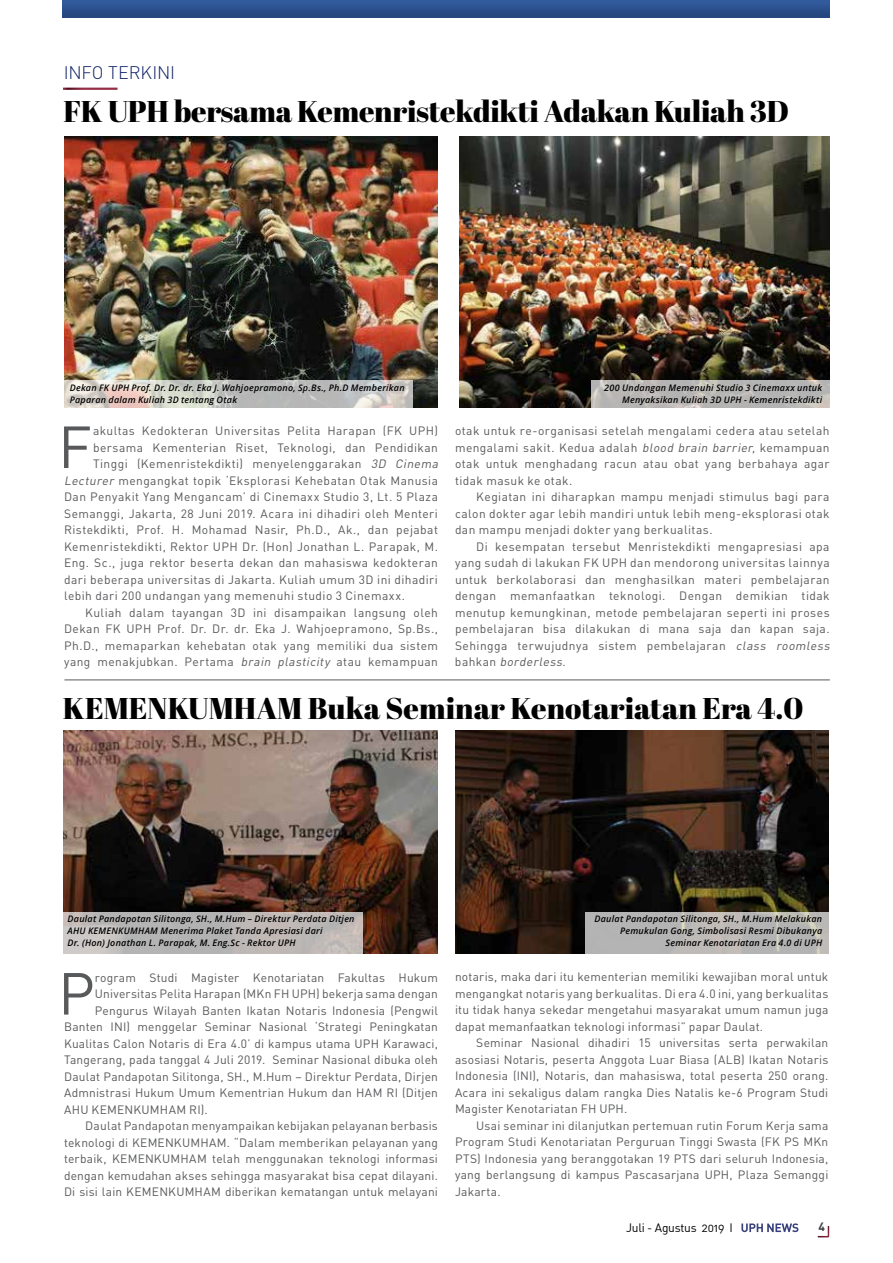
<style>
.page{position:relative;width:893px;height:1263px;background:#fff}
.page>*{position:absolute;margin:0;border:0;box-sizing:border-box;transform-origin:0 0}
.t1{font:58.35px "DIN";color:#58595b}
.t2{font:30px "Abril Fatface";letter-spacing:-.01em;color:#000}
.t3{font:300 18px "DIN";letter-spacing:-.005em;color:#112369}
.t4{font:12px/16.5px "DIN";letter-spacing:.035em;color:#58595b;text-align:justify}
.t5{font:12px "DIN";letter-spacing:.015em;color:#58595b}
.t6{font:12px "DIN Regular Alternate";letter-spacing:-.02em;color:#000}
.t7{font:700 12px "DIN";color:#414042}
.t8{font:italic 600 9px/12px "Open Sans";letter-spacing:.025em;color:#000;text-align:right}
.s1{font-style:italic}
</style>
<div class="page">
<svg style="left:63px;top:0;width:766px;height:17px;background:#2c508e"></svg>
<svg style="left:741px;top:1223px;width:57px;height:9px"></svg>
<svg style="left:817px;top:1225px;width:13px;height:13px"></svg>
<hr style="left:64px;top:680px;width:766px;height:1px;background:#58595b">
<img style="left:64px;top:137px;width:374px;height:270px">
<img style="left:64px;top:730px;width:374px;height:223px">
<img style="left:455px;top:730px;width:373px;height:223px">
<svg style="left:585px;top:912px;width:244px;height:42px;background:#b8b6b4"></svg>
<img style="left:459px;top:137px;width:370px;height:270px">
<svg style="left:591px;top:380px;width:239px;height:28px;background:#b9b8b6"></svg>
<svg style="left:64px;top:380px;width:349px;height:28px;background:#ccc9c4"></svg>
<svg style="left:63px;top:912px;width:300px;height:41px;background:#bcb8b6"></svg>
<h3 class="t3" style="left:64px;top:62px;width:113px">INFO TERKINI</h3>
<h2 class="t2" style="left:63px;top:90px;width:727px">FK UPH bersama Kemenristekdikti Adakan Kuliah 3D</h2>
<p class="t8" style="left:70px;top:381px;width:336px;text-align:left">Dekan FK UPH Prof. Dr. Dr. dr. Eka J. Wahjoepramono, Sp.Bs., Ph.D Memberikan<br>Paparan dalam Kuliah 3D tentang Otak</p>
<h1 class="t1" style="left:58px;top:410px;width:35px">F</h1>
<p class="t4" style="left:93px;top:422px;width:346px">akultas Kedokteran Universitas Pelita Harapan (FK UPH)</p>
<p class="t4" style="left:93px;top:439px;width:346px">bersama Kementerian Riset, Teknologi, dan Pendidikan</p>
<p class="t4" style="left:93px;top:455px;width:349px">Tinggi (Kemenristekdikti) menyelenggarakan <span class="s1">3D Cinema</span></p>
<p class="t4" style="left:64px;top:472px;width:375px"><span class="s1">Lecturer</span> mengangkat topik ‘Eksplorasi Kehebatan Otak Manusia</p>
<p class="t4" style="left:64px;top:488px;width:375px">Dan Penyakit Yang Mengancam’ di Cinemaxx Studio 3, Lt. 5 Plaza</p>
<p class="t4" style="left:64px;top:505px;width:375px">Semanggi, Jakarta, 28 Juni 2019. Acara ini dihadiri oleh Menteri</p>
<p class="t4" style="left:64px;top:521px;width:375px">Ristekdikti, Prof. H. Mohamad Nasir, Ph.D., Ak., dan pejabat</p>
<p class="t4" style="left:64px;top:538px;width:375px">Kemenristekdikti, Rektor UPH Dr. (Hon) Jonathan L. Parapak, M.</p>
<p class="t4" style="left:64px;top:554px;width:375px">Eng. Sc., juga rektor beserta dekan dan mahasiswa kedokteran</p>
<p class="t4" style="left:64px;top:571px;width:375px">dari beberapa universitas di Jakarta. Kuliah umum 3D ini dihadiri</p>
<p class="t4" style="left:64px;top:587px;width:342px">lebih dari 200 undangan yang memenuhi studio 3 Cinemaxx.</p>
<p class="t4" style="left:85px;top:604px;width:354px">Kuliah dalam tayangan 3D ini disampaikan langsung oleh</p>
<p class="t4" style="left:64px;top:620px;width:375px">Dekan FK UPH Prof. Dr. Dr. dr. Eka J. Wahjoepramono, Sp.Bs.,</p>
<p class="t4" style="left:64px;top:637px;width:375px">Ph.D., memaparkan kehebatan otak yang memiliki dua sistem</p>
<p class="t4" style="left:64px;top:653px;width:375px">yang menakjubkan. Pertama <span class="s1">brain plasticity</span> atau kemampuan</p>
<p class="t8" style="left:604px;top:381px;width:219px">200 Undangan Memenuhi Studio 3 Cinemaxx untuk<br>Menyaksikan Kuliah 3D UPH - Kemenristekdikti</p>
<p class="t4" style="left:455px;top:422px;width:376px">otak untuk re-organisasi setelah mengalami cedera atau setelah mengalami sakit. Kedua adalah <span class="s1">blood brain barrier,</span> kemampuan otak untuk menghadang racun atau obat yang berbahaya agar tidak masuk ke otak.</p>
<p class="t4" style="left:455px;top:488px;width:376px;text-indent:21px">Kegiatan ini diharapkan mampu menjadi stimulus bagi para calon dokter agar lebih mandiri untuk lebih meng-eksplorasi otak dan mampu menjadi dokter yang berkualitas.</p>
<p class="t4" style="left:455px;top:538px;width:379px;text-align:left;text-indent:21px">Di kesempatan tersebut Menristekdikti mengapresiasi apa yang sudah di lakukan FK UPH dan mendorong universitas lainnya untuk berkolaborasi dan menghasilkan materi pembelajaran dengan memanfaatkan teknologi. Dengan demikian tidak menutup kemungkinan, metode pembelajaran seperti ini proses pembelajaran bisa dilakukan di mana saja dan kapan saja.<br>Sehingga terwujudnya sistem pembelajaran <span class="s1">class roomless </span>b a h k a n <span class="s1">borderless</span>.</p>
<h2 class="t2" style="left:63px;top:687px;width:742px">KEMENKUMHAM Buka Seminar Kenotariatan Era 4.0</h2>
<p class="t8" style="left:68px;top:912px;width:289px;text-align:left">Daulat Pandapotan Silitonga, SH., M.Hum – Direktur Perdata Ditjen<br>AHU KEMENKUMHAM Menerima Plaket Tanda Apresiasi dari<br>Dr. (Hon) Jonathan L. Parapak, M. Eng.Sc - Rektor UPH</p>
<h1 class="t1" style="left:58px;top:957px;width:38px">P</h1>
<p class="t5" style="left:95px;top:970px;width:345px">rogram Studi Magister Kenotariatan Fakultas Hukum</p>
<p class="t5" style="left:95px;top:986px;width:345px">Universitas Pelita Harapan (MKn FH UPH) bekerja sama dengan</p>
<p class="t5" style="left:95px;top:1003px;width:345px">Pengurus Wilayah Banten Ikatan Notaris Indonesia (Pengwil</p>
<p class="t5" style="left:64px;top:1019px;width:375px">Banten INI) menggelar Seminar Nasional ‘Strategi Peningkatan</p>
<p class="t5" style="left:64px;top:1036px;width:375px">Kualitas Calon Notaris di Era 4.0’ di kampus utama UPH Karawaci,</p>
<p class="t5" style="left:64px;top:1052px;width:375px">Tangerang, pada tanggal 4 Juli 2019. Seminar Nasional dibuka oleh</p>
<p class="t5" style="left:64px;top:1069px;width:375px">Daulat Pandapotan Silitonga, SH., M.Hum – Direktur Perdata, Dirjen</p>
<p class="t5" style="left:64px;top:1085px;width:375px">Admnistrasi Hukum Umum Kementrian Hukum dan HAM RI (Ditjen</p>
<p class="t4" style="left:64px;top:1101px;width:145px">AHU KEMENKUMHAM RI).</p>
<p class="t5" style="left:85px;top:1118px;width:354px">Daulat Pandapotan menyampaikan kebijakan pelayanan berbasis</p>
<p class="t5" style="left:64px;top:1135px;width:375px">teknologi di KEMENKUMHAM. “Dalam memberikan pelayanan yang</p>
<p class="t5" style="left:64px;top:1151px;width:375px">terbaik, KEMENKUMHAM telah menggunakan teknologi informasi</p>
<p class="t5" style="left:64px;top:1168px;width:375px">dengan kemudahan akses sehingga masyarakat bisa cepat dilayani.</p>
<p class="t5" style="left:64px;top:1184px;width:375px">Di sisi lain KEMENKUMHAM diberikan kematangan untuk melayani</p>
<p class="t8" style="left:594px;top:912px;width:229px">Daulat Pandapotan Silitonga, SH., M.Hum Melakukan<br>Pemukulan Gong, Simbolisasi Resmi Dibukanya<br>Seminar Kenotariatan Era 4.0 di UPH</p>
<p class="t4" style="left:455px;top:969px;width:375px">notaris, maka dari itu kementerian memiliki kewajiban moral untuk mengangkat notaris yang berkualitas. Di era 4.0 ini, yang berkualitas itu tidak hanya sekedar mengetahui masyarakat umum namun juga dapat memanfaatkan teknologi informasi” papar Daulat.</p>
<p class="t4" style="left:455px;top:1035px;width:375px;text-indent:21px">Seminar Nasional dihadiri 15 universitas serta perwakilan asosiasi Notaris, peserta Anggota Luar Biasa (ALB) Ikatan Notaris Indonesia (INI), Notaris, dan mahasiswa, total peserta 250 orang.<br>Acara ini sekaligus dalam rangka Dies Natalis ke-6 Program Studi Magister Kenotariatan FH UPH.</p>
<p class="t4" style="left:455px;top:1117px;width:375px;text-indent:21px">Usai seminar ini dilanjutkan pertemuan rutin Forum Kerja sama Program Studi Kenotariatan Perguruan Tinggi Swasta (FK PS MKn PTS) Indonesia yang beranggotakan 19 PTS dari seluruh Indonesia, yang berlangsung di kampus Pascasarjana UPH, Plaza Semanggi Jakarta.</p>
<p class="t6" style="left:626px;top:1220px;width:108px">Juli - Agustus 2019 I</p>
<p class="t7" style="left:818px;top:1219px;width:8px">4</p>
</div>
